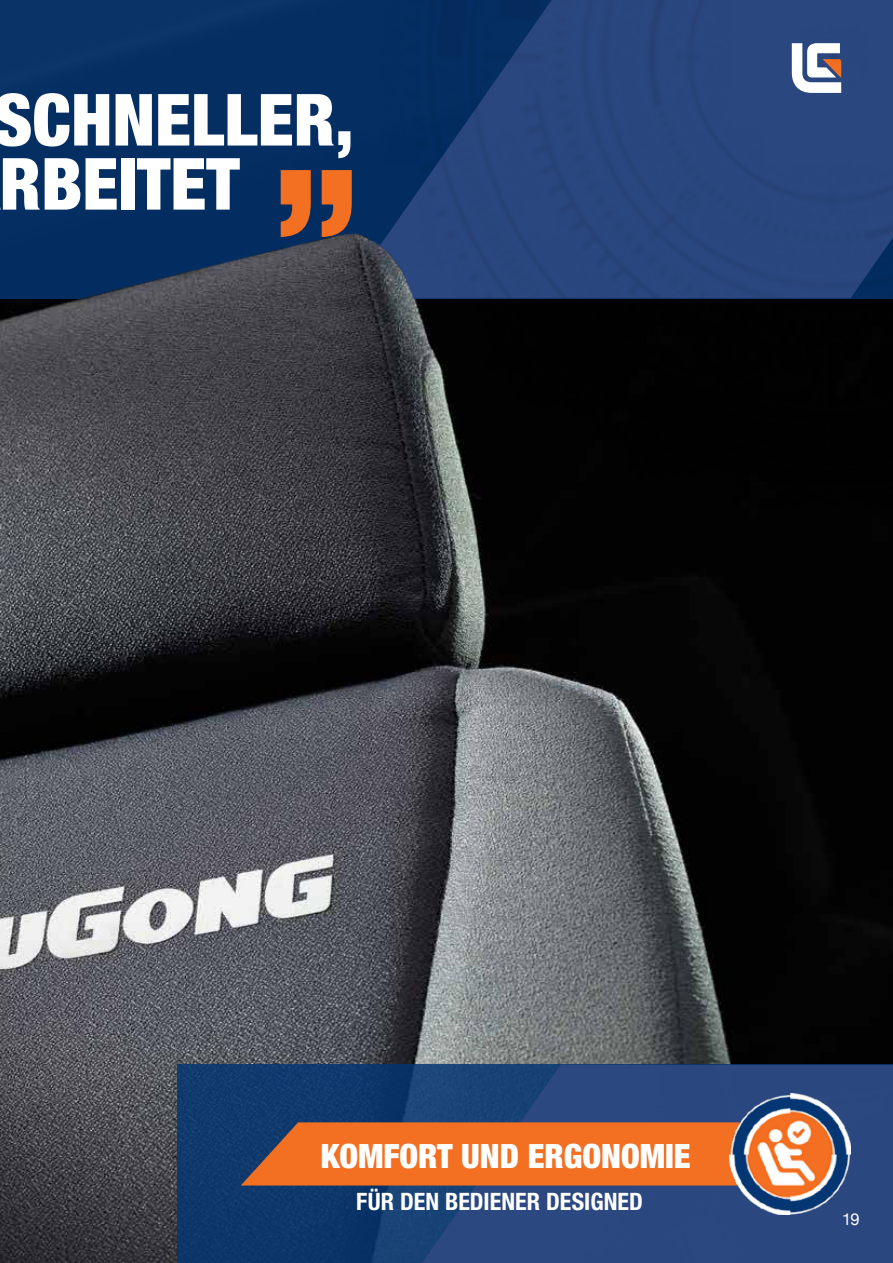
<style>
.page{position:relative;width:893px;height:1263px;background:#fff}
.page>*{position:absolute;margin:0;border:0;box-sizing:border-box;transform-origin:0 0}
.t1{font:900 condensed 178.95px "Helvetica Neue LT Pro";color:#f36f21}
.t2{font:900 condensed 72px/64.1px "Helvetica Neue LT Pro";color:#fff}
.t3{font:900 condensed 33.6px "Helvetica Neue LT Pro";color:#fff}
.t4{font:700 condensed 24px "Helvetica Neue LT Pro";color:#fff}
.t5{font:16.5px "Helvetica Neue";color:#fff}
</style>
<div class="page">
<img style="left:0;top:298px;width:893px;height:965px">
<div style="left:0;top:0;width:893px;height:298px;background:#052f63"></div>
<img style="left:64px;top:0;width:829px;height:637px">
<div style="left:177px;top:1065px;width:716px;height:198px;background:#0e386d"></div>
<svg style="left:343px;top:1065px;width:550px;height:198px;fill:#2b4780"></svg>
<svg style="left:241px;top:1122px;width:489px;height:63px;background:#e46b26"></svg>
<img style="left:730px;top:1093px;width:120px;height:121px">
<h2 class="t2" style="left:-6px;top:88px;width:361px">SCHNELLER,<br>RBEITET</h2>
<h1 class="t1" style="left:273px;top:127px;width:88px">”</h1>
<h3 class="t3" style="left:321px;top:1136px;width:372px">KOMFORT UND ERGONOMIE</h3>
<p class="t4" style="left:356px;top:1187px;width:288px">FÜR DEN BEDIENER DESIGNED</p>
<p class="t5" style="left:842px;top:1209px;width:19px">19</p>
</div>
